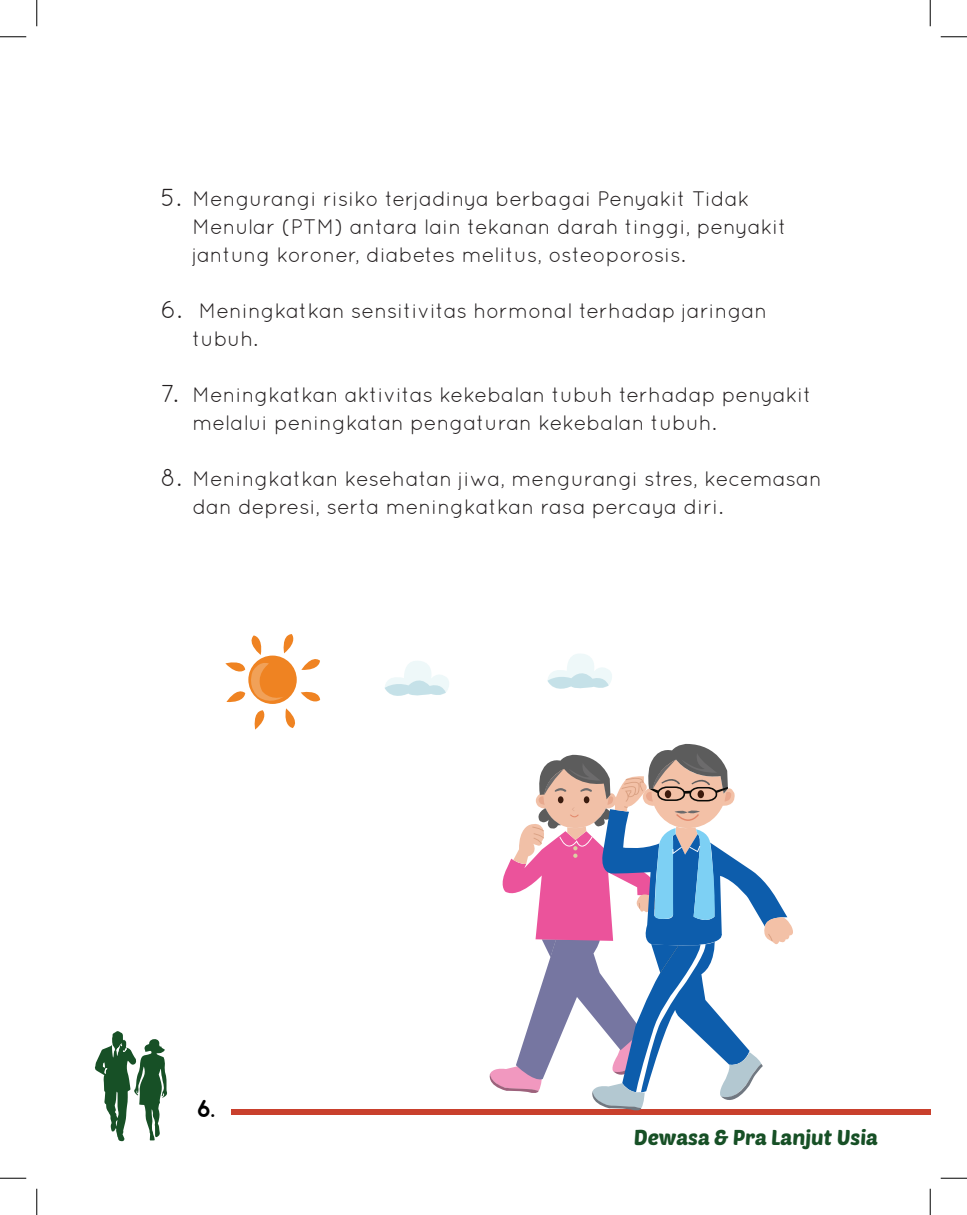
<style>
.page{position:relative;width:967px;height:1215px;background:#fff}
.page>*{position:absolute;margin:0;border:0;box-sizing:border-box;transform-origin:0 0}
.t1{font:700 24.5px "Odin";color:#000}
.t2{font:21px/28px "Quicksand";color:#231f20}
.t3{font:21px "Poetsen One";color:#175026}
.s1{font-size:24.5px}
</style>
<div class="page">
<svg style="left:95px;top:1031px;width:72px;height:110px"></svg>
<div style="left:231px;top:1108px;width:699px;height:6px;background:#c9402d"></div>
<svg style="left:485px;top:744px;width:310px;height:367px"></svg>
<svg style="left:225px;top:634px;width:95px;height:95px"></svg>
<svg style="left:385px;top:661px;width:64px;height:35px"></svg>
<svg style="left:547px;top:654px;width:65px;height:35px"></svg>
<svg style="left:0;top:36px;width:26px;height:1px"></svg>
<svg style="left:940px;top:36px;width:26px;height:1px"></svg>
<svg style="left:0;top:1177px;width:26px;height:1px"></svg>
<svg style="left:940px;top:1177px;width:26px;height:1px"></svg>
<svg style="left:36px;top:0;width:1px;height:26px"></svg>
<svg style="left:36px;top:1188px;width:1px;height:26px"></svg>
<svg style="left:929px;top:0;width:1px;height:26px"></svg>
<svg style="left:929px;top:1188px;width:1px;height:26px"></svg>
<p class="t2" style="left:192px;top:184px;width:596px;text-indent:-32px"><span class="s1">5.</span> Mengurangi risiko terjadinya berbagai Penyakit Tidak<br>Menular (PTM) antara lain tekanan darah tinggi, penyakit jantung koroner, diabetes melitus, osteoporosis.</p>
<p class="t2" style="left:192px;top:296px;width:576px;text-indent:-32px"><span class="s1">6.</span> Meningkatkan sensitivitas hormonal terhadap jaringan tubuh.</p>
<p class="t2" style="left:192px;top:380px;width:621px;text-indent:-32px"><span class="s1">7.</span> Meningkatkan aktivitas kekebalan tubuh terhadap penyakit melalui peningkatan pengaturan kekebalan tubuh.</p>
<p class="t2" style="left:192px;top:464px;width:631px;text-indent:-32px"><span class="s1">8.</span> Meningkatkan kesehatan jiwa, mengurangi stres, kecemasan dan depresi, serta meningkatkan rasa percaya diri.</p>
<p class="t1" style="left:197px;top:1094px;width:20px">6.</p>
<p class="t3" style="left:633px;top:1123px;width:246px">Dewasa &amp; Pra Lanjut Usia</p>
</div>
